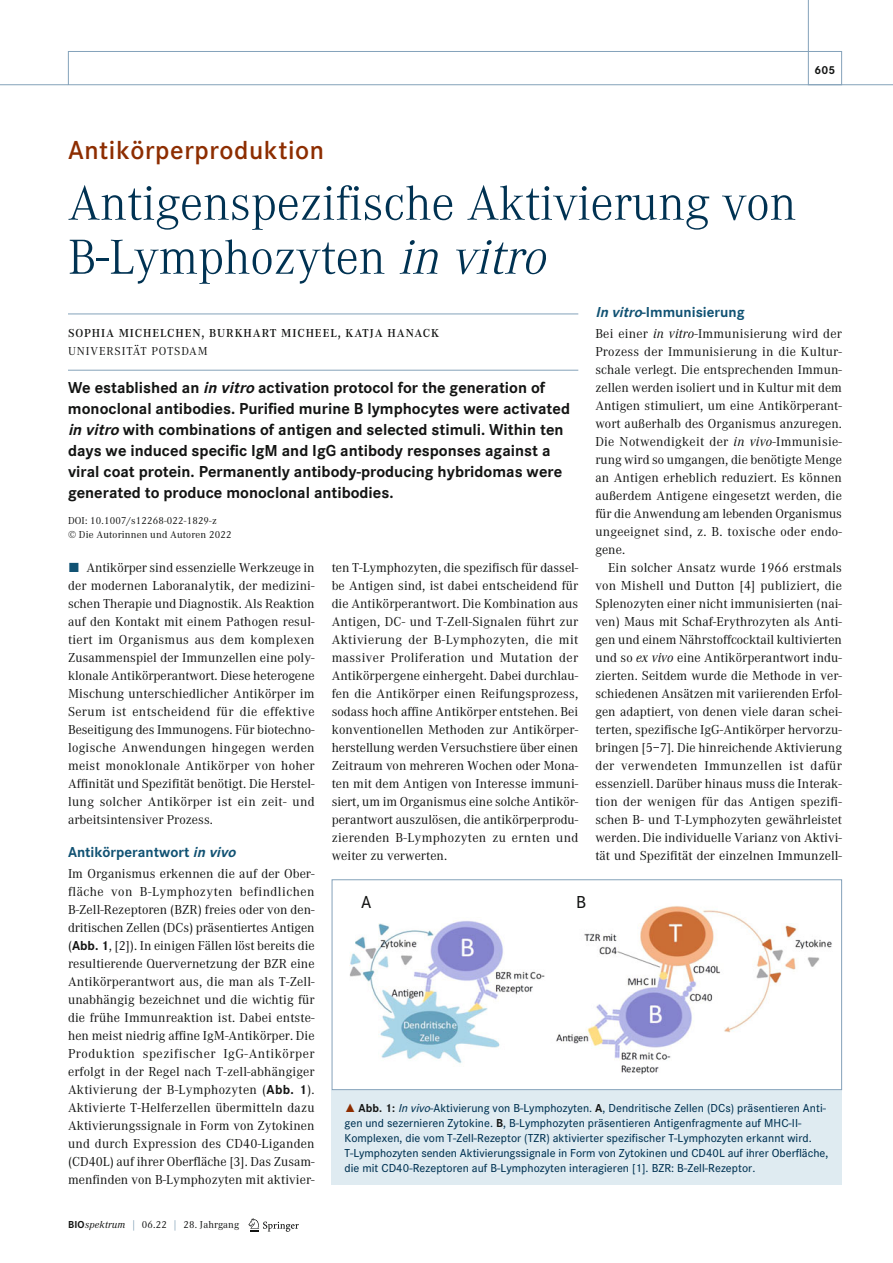
<style>
.page{position:relative;width:893px;height:1263px;background:#fff}
.page>*{position:absolute;margin:0;border:0;box-sizing:border-box;transform-origin:0 0}
.t1{font:300 51px/54px "Corporate A";letter-spacing:-.005em;color:#003252}
.t2{font:600 27px "Corporate S";letter-spacing:.02em;color:#8d2d00}
.t3{font:500 18px "Corporate S";color:#131413}
.t4{font:700 16.5px/21px "Corporate S";color:#131413}
.t5{font:700 15px "Corporate S";color:#115273}
.t6{font:13.5px/18px "Corporate A";letter-spacing:.005em;color:#131413;text-align:justify}
.t7{font:500 12px/15px "Corporate S";letter-spacing:.005em;color:#003252}
.t8{font:600 12px "Corporate A";letter-spacing:.075em;color:#131413}
.t9{font:12px "Corporate A";letter-spacing:.075em;color:#131413}
.t10{font:700 12px "Corporate S";color:#131413}
.t11{font:10.5px/13.5px "Corporate A";letter-spacing:.015em;color:#131413}
.s1{font-style:italic}
.s2{font-family:"The Sans Expert";color:#115273}
.s3{font-family:"Corporate S";font-weight:700}
.s4{font-family:"The Sans Expert";font-weight:400;color:#8d2d00}
.s5{font-weight:700;color:#131413}
.s6{color:#658ba6}
</style>
<div class="page">
<svg style="left:248px;top:1218px;width:51px;height:14px"></svg>
<hr style="left:68px;top:314px;width:510px;height:1px;background:#84a2ba">
<hr style="left:68px;top:370px;width:510px;height:1px;background:#84a2ba">
<div style="left:332px;top:1090px;width:510px;height:94px;background:#dfebf1"></div>
<img style="left:349px;top:906px;width:483px;height:169px">
<div style="left:332px;top:879px;width:510px;height:211px;border:1px solid #84a2ba"></div>
<svg style="left:807px;top:0;width:86px;height:85px"></svg>
<div style="left:68px;top:51px;width:774px;height:34px;border:1px solid #84a2ba"></div>
<hr style="left:0;top:84px;width:68px;height:1px;background:#84a2ba">
<p class="t10" style="left:814px;top:66px;width:22px">605</p>
<h2 class="t2" style="left:68px;top:141px;width:258px">Antikörperproduktion</h2>
<h1 class="t1" style="left:68px;top:181px;width:730px">Antigenspezifische Aktivierung von<br>B-Lymphozyten <span class="s1">in vitro</span></h1>
<p class="t5" style="left:595px;top:307px;width:151px"><span class="s1">In vitro</span>-Immunisierung</p>
<p class="t6" style="left:595px;top:326px;width:248px">Bei einer <span class="s1">in vitro</span>-Immunisierung wird der Prozess der Immunisierung in die Kultur&shy;schale verlegt. Die entsprechenden Immun&shy;zellen werden isoliert und in Kultur mit dem Antigen stimuliert, um eine Antikörperant&shy;wort außerhalb des Organismus anzuregen.<br>Die Notwendigkeit der <span class="s1">in vivo</span>-Immunisie&shy;rung wird so umgangen, die benötigte Menge an Antigen erheblich reduziert. Es können außerdem Antigene eingesetzt werden, die für die Anwendung am lebenden Organismus ungeeignet sind, z. B. toxische oder endo&shy;gene.</p>
<p class="t6" style="left:595px;top:560px;width:248px;text-indent:13px">Ein solcher Ansatz wurde 1966 erstmals von Mishell und Dutton [4] publiziert, die Splenozyten einer nicht immunisierten (nai&shy;ven) Maus mit Schaf-Erythrozyten als Anti&shy;gen und einem Nährstoffcocktail kultivierten und so <span class="s1">ex vivo</span> eine Antikörperantwort indu&shy;zierten. Seitdem wurde die Methode in ver&shy;schiedenen Ansätzen mit variierenden Erfol&shy;gen adaptiert, von denen viele daran schei&shy;terten, spezifische IgG-Antikörper hervorzu&shy;bringen [5–7]. Die hinreichende Aktivierung der verwendeten Immunzellen ist dafür essenziell. Darüber hinaus muss die Interak&shy;tion der wenigen für das Antigen spezifi&shy;schen B- und T-Lymphozyten gewährleistet werden. Die individuelle Varianz von Aktivi&shy;tät und Spezifität der einzelnen Immunzell-</p>
<p class="t8" style="left:68px;top:329px;width:373px">SOPHIA MICHELCHEN, BURKHART MICHEEL, KATJA HANACK</p>
<p class="t9" style="left:68px;top:347px;width:141px">UNIVERSITÄT POTSDAM</p>
<p class="t4" style="left:68px;top:378px;width:503px">We established an <span class="s1">in vitro</span> activation protocol for the generation of monoclonal antibodies. Purified murine B lymphocytes were activated <span class="s1">in vitro</span> with combinations of antigen and selected stimuli. Within ten days we induced specific IgM and IgG antibody responses against a viral coat protein. Permanently antibody-producing hybridomas were generated to produce monoclonal antibodies.</p>
<p class="t11" style="left:68px;top:515px;width:165px">DOI: 10.1007/s12268-022-1829-z<br>© Die Autorinnen und Autoren 2022</p>
<p class="t6" style="left:68px;top:560px;width:248px"><span class="s2">ó</span> Antikörper sind essenzielle Werkzeuge in der modernen Laboranalytik, der medizini&shy;schen Therapie und Diagnostik. Als Reaktion auf den Kontakt mit einem Pathogen resul&shy;tiert im Organismus aus dem komplexen Zusammenspiel der Immunzellen eine poly&shy;klonale Antikörperantwort. Diese heterogene Mischung unterschiedlicher Antikörper im Serum ist entscheidend für die effektive Beseitigung des Immunogens. Für biotechno&shy;logische Anwendungen hingegen werden meist monoklonale Antikörper von hoher Affinität und Spezifität benötigt. Die Herstel&shy;lung solcher Antikörper ist ein zeit- und arbeitsintensiver Prozess.</p>
<p class="t5" style="left:68px;top:847px;width:172px">Antikörperantwort <span class="s1">in vivo</span></p>
<p class="t6" style="left:68px;top:866px;width:248px">Im Organismus erkennen die auf der Ober&shy;fläche von B-Lymphozyten befindlichen B-Zell-Rezeptoren (BZR) freies oder von den&shy;dritischen Zellen (DCs) präsentiertes Antigen (<span class="s3">Abb. 1</span>, [2]). In einigen Fällen löst bereits die resultierende Quervernetzung der BZR eine Antikörperantwort aus, die man als T-Zell&shy;unabhängig bezeichnet und die wichtig für die frühe Immunreaktion ist. Dabei entste&shy;hen meist niedrig affine IgM-Antikörper. Die Produktion spezifischer IgG-Antikörper erfolgt in der Regel nach T-zell-abhängiger Aktivierung der B-Lymphozyten (<span class="s3">Abb. 1</span>).<br>Aktivierte T-Helferzellen übermitteln dazu Aktivierungssignale in Form von Zytokinen und durch Expression des CD40-Liganden (CD40L) auf ihrer Oberfläche [3]. Das Zusam&shy;menfinden von B-Lymphozyten mit aktivier-</p>
<p class="t6" style="left:332px;top:560px;width:248px">ten T-Lymphozyten, die spezifisch für dassel&shy;be Antigen sind, ist dabei entscheidend für die Antikörperantwort. Die Kombination aus Antigen, DC- und T-Zell-Signalen führt zur Aktivierung der B-Lymphozyten, die mit massiver Proliferation und Mutation der Antikörpergene einhergeht. Dabei durchlau&shy;fen die Antikörper einen Reifungsprozess, sodass hoch affine Antikörper entstehen. Bei konventionellen Methoden zur Antikörper&shy;herstellung werden Versuchstiere über einen Zeitraum von mehreren Wochen oder Mona&shy;ten mit dem Antigen von Interesse immuni&shy;siert, um im Organismus eine solche Antikör&shy;perantwort auszulösen, die antikörperprodu&shy;zierenden B-Lymphozyten zu ernten und weiter zu verwerten.</p>
<h3 class="t3" style="left:361px;top:896px;width:12px">A</h3>
<h3 class="t3" style="left:576px;top:896px;width:12px">B</h3>
<p class="t7" style="left:344px;top:1101px;width:485px"><span class="s4">˚</span> <span class="s5">Abb. 1:</span> <span class="s1">In vivo</span>-Aktivierung von B-Lymphozyten. <span class="s5">A</span>, Dendritische Zellen (DCs) präsentieren Anti&shy;gen und sezernieren Zytokine. <span class="s5">B</span>, B-Lymphozyten präsentieren Antigenfragmente auf MHC-II-Komple xen, die vom T-Zell-Rezeptor (TZR) aktivierter spezifischer T-Lymphozyten erkannt wird.<br>T-Lymphozyten senden Aktivierungssignale in Form von Zytokinen und CD40L auf ihrer Oberfläche, die mit CD40-Rezeptoren auf B-Lymphozyten interagieren [1]. BZR: B-Zell-Rezeptor.</p>
<p class="t11" style="left:68px;top:1219px;width:173px"><span class="s3">BIO</span><span class="s1">spektrum</span> <span class="s6">|</span> 06.22 <span class="s6">|</span> 28. Jahrgang</p>
</div>
